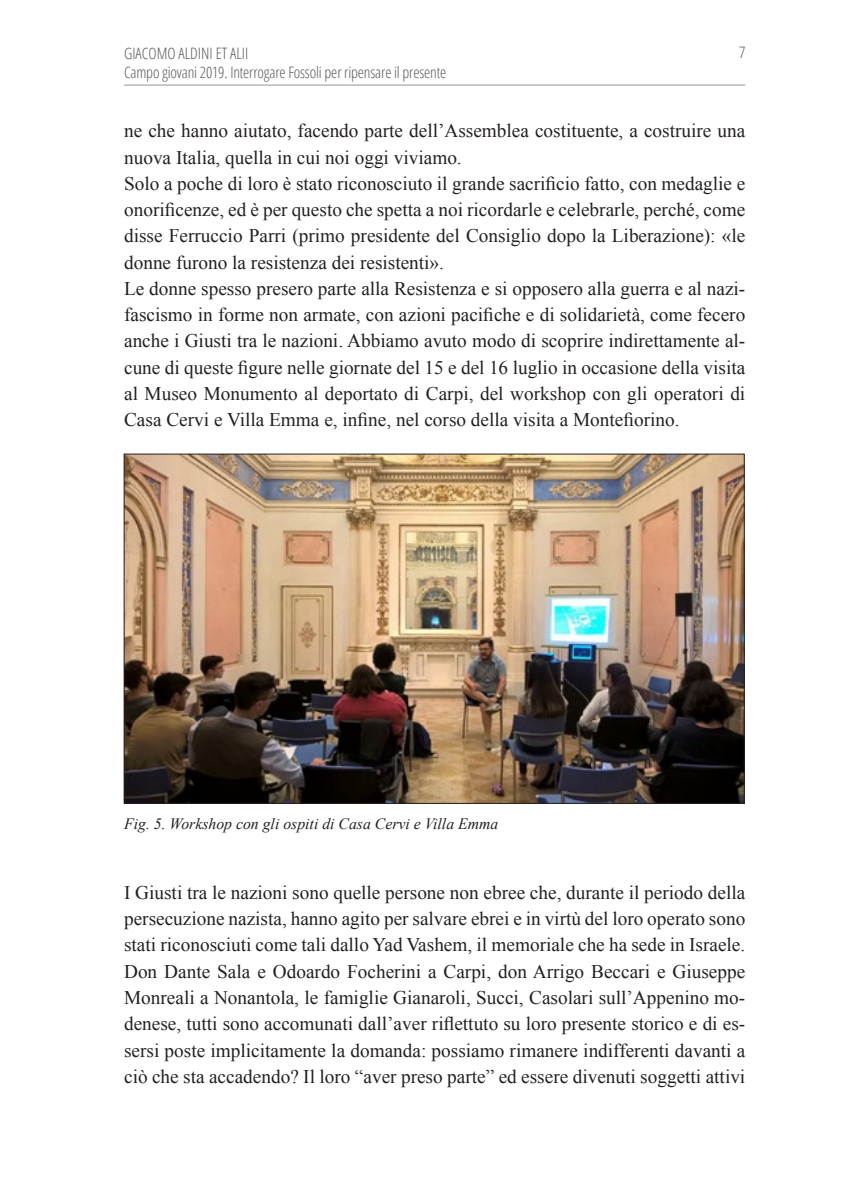
<style>
.page{position:relative;width:844px;height:1191px;background:#fff}
.page>*{position:absolute;margin:0;border:0;box-sizing:border-box;transform-origin:0 0}
.Testo_articoli{font:19.25px/26.2px "Times New Roman";color:#231f20;text-align:justify}
.t1{font:300 condensed 15.75px/18.9px "Open Sans";letter-spacing:-.01em;color:#57585a}
.Dida{font:italic 15.75px "Times New Roman";color:#231f20}
</style>
<div class="page">
<hr style="left:124px;top:85px;width:621px;height:1px;background:#939598">
<img style="left:126px;top:456px;width:616px;height:345px">
<p class="t1" style="left:124px;top:43px;width:323px;text-indent:92px">et alii<br>Campo giovani 2019. Interrogare Fossoli per ripensare il presente</p>
<p class="t1" style="left:738px;top:42px;width:8px">7</p>
<p class="t1" style="left:124px;top:43px;width:73px">Giacomo Aldini</p>
<p class="Testo_articoli" style="left:124px;top:118px;width:622px">ne che hanno aiutato, facendo parte dell’Assemblea costituente, a costruire una nuova Italia, quella in cui noi oggi viviamo.</p>
<p class="Testo_articoli" style="left:124px;top:170px;width:622px">Solo a poche di loro è stato riconosciuto il grande sacrificio fatto, con medaglie e onorificenze, ed è per questo che spetta a noi ricordarle e celebrarle, perché, come disse Ferruccio Parri (primo presidente del Consiglio dopo la Liberazione): «le donne furono la resistenza dei resistenti».</p>
<p class="Testo_articoli" style="left:124px;top:275px;width:622px">Le donne spesso presero parte alla Resistenza e si opposero alla guerra e al nazi&shy;fascismo in forme non armate, con azioni pacifiche e di solidarietà, come fecero anche i Giusti tra le nazioni. Abbiamo avuto modo di scoprire indirettamente al&shy;cune di queste figure nelle giornate del 15 e del 16 luglio in occasione della visita al Museo Monumento al deportato di Carpi, del workshop con gli operatori di Casa Cervi e Villa Emma e, infine, nel corso della visita a Montefiorino.</p>
<p class="Dida" style="left:124px;top:813px;width:376px">Fig. 5. Workshop con gli ospiti di Casa Cervi e Villa Emma</p>
<p class="Testo_articoli" style="left:124px;top:879px;width:622px">I Giusti tra le nazioni sono quelle persone non ebree che, durante il periodo della persecuzione nazista, hanno agito per salvare ebrei e in virtù del loro operato sono stati riconosciuti come tali dallo Yad Vashem, il memoriale che ha sede in Israele.</p>
<p class="Testo_articoli" style="left:124px;top:958px;width:622px">Don Dante Sala e Odoardo Focherini a Carpi, don Arrigo Beccari e Giuseppe Monreali a Nonantola, le famiglie Gianaroli, Succi, Casolari sull’Appenino mo&shy;denese, tutti sono accomunati dall’aver riflettuto su loro presente storico e di es&shy;sersi poste implicitamente la domanda: possiamo rimanere indifferenti davanti a ciò che sta accadendo? Il loro “aver preso parte” ed essere divenuti soggetti attivi</p>
</div>
